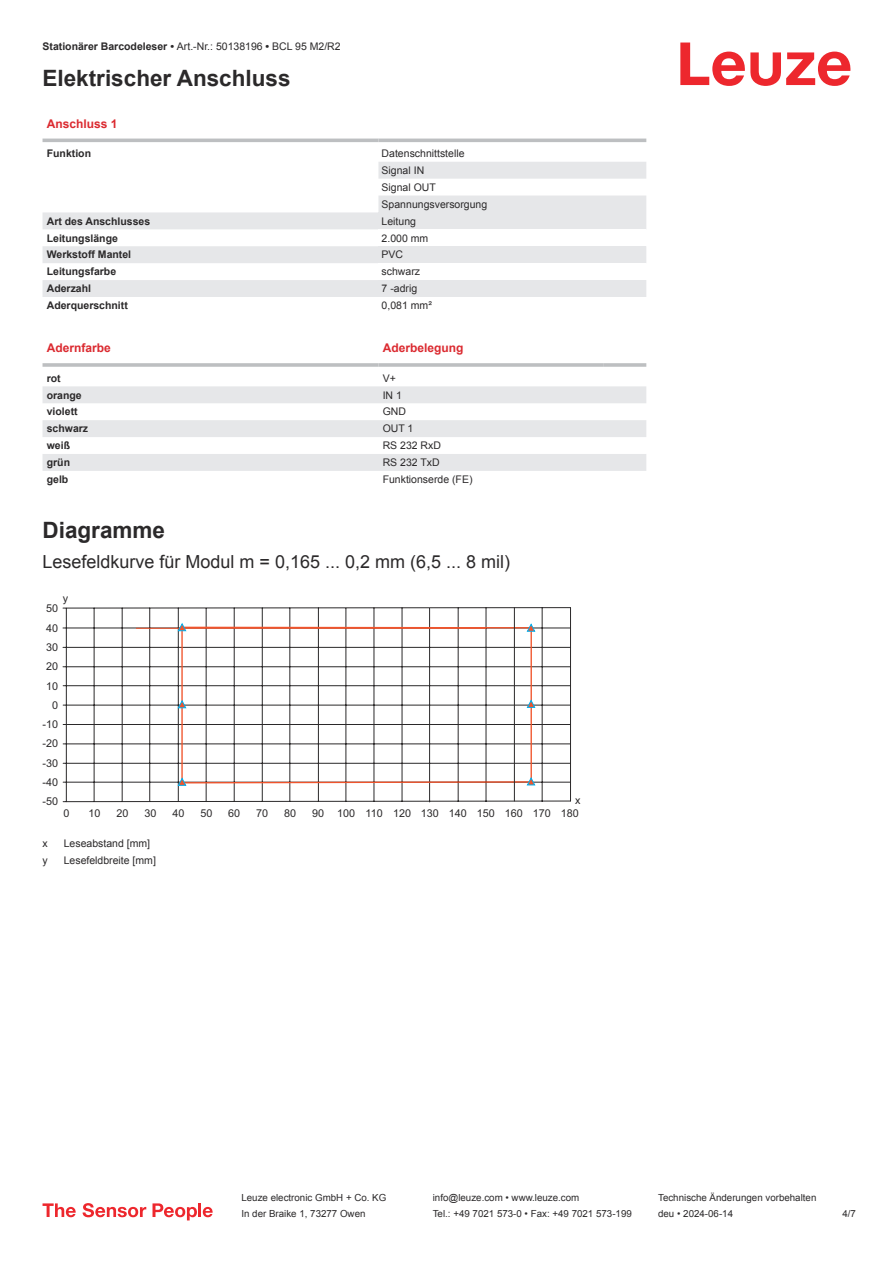
<style>
.page{position:relative;width:893px;height:1263px;background:#fff}
.page>*{position:absolute;margin:0;border:0;box-sizing:border-box;transform-origin:0 0}
.t1{font:700 22.5px "Arial";color:#2b292a}
.t2{font:18px "Arial";color:#2b292a}
.t3{font:700 12px "Arial";color:#db2a30}
.t4{font:10.8px/19.4px "Arial";color:#2b292a;text-align:right}
.t5{font:10.5px/17px "Arial";color:#2b292a}
.t6{font:700 10.5px "Arial";color:#2b292a}
.t7{font:9.75px "Arial";color:#2b292a}
.s1{font-weight:700}
</style>
<div class="page">
<svg style="left:680px;top:43px;width:170px;height:43px"></svg>
<svg style="left:43px;top:138px;width:603px;height:1px"></svg>
<svg style="left:43px;top:212px;width:335px;height:85px;fill:#e6e7e9"></svg>
<hr style="left:43px;top:139px;width:335px;height:3px;background:#bdbfc1">
<hr style="left:378px;top:139px;width:268px;height:3px;background:#bdbfc1">
<svg style="left:378px;top:162px;width:268px;height:50px"></svg>
<div style="left:378px;top:212px;width:268px;height:17px;background:#e6e7e9"></div>
<div style="left:378px;top:246px;width:268px;height:17px;background:#e6e7e9"></div>
<div style="left:378px;top:280px;width:268px;height:17px;background:#e6e7e9"></div>
<svg style="left:43px;top:386px;width:603px;height:85px;fill:#e6e7e9"></svg>
<hr style="left:43px;top:363px;width:335px;height:4px;background:#bdbfc1">
<hr style="left:378px;top:363px;width:226px;height:4px;background:#c9cbcc">
<hr style="left:604px;top:363px;width:42px;height:4px;background:#bdbfc1">
<svg style="left:43px;top:1203px;width:33px;height:14px"></svg>
<svg style="left:83px;top:1203px;width:63px;height:14px"></svg>
<svg style="left:153px;top:1203px;width:44px;height:17px"></svg>
<hr style="left:198px;top:1203px;width:3px;height:14px;background:#ed272d">
<svg style="left:203px;top:1207px;width:10px;height:10px"></svg>
<svg style="left:62px;top:607px;width:509px;height:195px"></svg>
<svg style="left:181px;top:625px;width:352px;height:159px"></svg>
<svg style="left:177px;top:623px;width:10px;height:9px"></svg>
<svg style="left:177px;top:700px;width:10px;height:9px"></svg>
<svg style="left:177px;top:777px;width:10px;height:9px"></svg>
<svg style="left:526px;top:623px;width:10px;height:9px"></svg>
<svg style="left:526px;top:699px;width:10px;height:9px"></svg>
<svg style="left:526px;top:777px;width:10px;height:9px"></svg>
<hr style="left:514px;top:608px;width:1px;height:193px;background:#2b292a">
<hr style="left:570px;top:608px;width:1px;height:193px;background:#2b292a">
<p class="t5" style="left:43px;top:39px;width:300px"><span class="s1">Stationärer Barcodeleser •</span> Art.-Nr.: 50138196 <span class="s1">•</span> BCL 95 M2/R2</p>
<h1 class="t1" style="left:43px;top:70px;width:250px">Elektrischer Anschluss</h1>
<p class="t3" style="left:47px;top:119px;width:72px">Anschluss 1</p>
<p class="t6" style="left:47px;top:149px;width:46px">Funktion</p>
<p class="t5" style="left:382px;top:146px;width:107px">Datenschnittstelle<br>Signal IN<br>Signal OUT<br>Spannungsversorgung</p>
<p class="t6" style="left:47px;top:217px;width:105px">Art des Anschlusses</p>
<p class="t5" style="left:382px;top:213px;width:36px">Leitung</p>
<p class="t6" style="left:47px;top:234px;width:73px">Leitungslänge</p>
<p class="t5" style="left:382px;top:230px;width:48px">2.000 mm</p>
<p class="t6" style="left:47px;top:251px;width:86px">Werkstoff Mantel</p>
<p class="t5" style="left:382px;top:247px;width:23px">PVC</p>
<p class="t6" style="left:47px;top:268px;width:71px">Leitungsfarbe</p>
<p class="t5" style="left:382px;top:264px;width:40px">schwarz</p>
<p class="t6" style="left:47px;top:285px;width:46px">Aderzahl</p>
<p class="t5" style="left:382px;top:281px;width:37px">7 -adrig</p>
<p class="t6" style="left:47px;top:302px;width:83px">Aderquerschnitt</p>
<p class="t5" style="left:382px;top:298px;width:52px">0,081 mm²</p>
<p class="t3" style="left:47px;top:344px;width:66px">Adernfarbe</p>
<p class="t3" style="left:383px;top:344px;width:82px">Aderbelegung</p>
<p class="t6" style="left:47px;top:374px;width:15px">rot</p>
<p class="t5" style="left:383px;top:370px;width:15px">V+</p>
<p class="t6" style="left:47px;top:391px;width:37px">orange</p>
<p class="t5" style="left:383px;top:387px;width:21px">IN 1</p>
<p class="t6" style="left:47px;top:408px;width:32px">violett</p>
<p class="t5" style="left:383px;top:404px;width:25px">GND</p>
<p class="t6" style="left:47px;top:425px;width:43px">schwarz</p>
<p class="t5" style="left:383px;top:421px;width:32px">OUT 1</p>
<p class="t6" style="left:47px;top:442px;width:25px">weiß</p>
<p class="t5" style="left:383px;top:438px;width:60px">RS 232 RxD</p>
<p class="t6" style="left:47px;top:458px;width:25px">grün</p>
<p class="t5" style="left:383px;top:455px;width:58px">RS 232 TxD</p>
<p class="t6" style="left:47px;top:475px;width:23px">gelb</p>
<p class="t5" style="left:383px;top:472px;width:91px">Funktionserde (FE)</p>
<h1 class="t1" style="left:43px;top:521px;width:124px">Diagramme</h1>
<h2 class="t2" style="left:43px;top:554px;width:469px">Lesefeldkurve für Modul m = 0,165 ... 0,2 mm (6,5 ... 8 mil)</h2>
<p class="t4" style="left:43px;top:600px;width:17px">50<br>40<br>30<br>20<br>10<br>0 -10 -20 -30 -40 -50</p>
<p class="t4" style="left:64px;top:804px;width:8px">0</p>
<p class="t4" style="left:89px;top:804px;width:14px">10</p>
<p class="t4" style="left:116px;top:804px;width:14px">20</p>
<p class="t4" style="left:144px;top:804px;width:14px">30</p>
<p class="t4" style="left:172px;top:804px;width:14px">40</p>
<p class="t4" style="left:200px;top:804px;width:14px">50</p>
<p class="t4" style="left:228px;top:804px;width:14px">60</p>
<p class="t4" style="left:256px;top:804px;width:14px">70</p>
<p class="t4" style="left:284px;top:804px;width:14px">80</p>
<p class="t4" style="left:312px;top:804px;width:212px">90 100 110 120 130 140 150 160</p>
<p class="t4" style="left:63px;top:589px;width:7px">y</p>
<p class="t5" style="left:43px;top:836px;width:7px">x</p>
<p class="t5" style="left:64px;top:836px;width:88px">Leseabstand [mm]</p>
<p class="t5" style="left:43px;top:853px;width:7px">y</p>
<p class="t5" style="left:64px;top:853px;width:94px">Lesefeldbreite [mm]</p>
<p class="t4" style="left:575px;top:791px;width:7px">x</p>
<p class="t4" style="left:533px;top:804px;width:48px">170 180</p>
<p class="t7" style="left:241px;top:1194px;width:146px">Leuze electronic GmbH + Co. KG</p>
<p class="t7" style="left:433px;top:1194px;width:148px">info@leuze.com • www.leuze.com</p>
<p class="t7" style="left:658px;top:1194px;width:160px">Technische Änderungen vorbehalten</p>
<p class="t7" style="left:241px;top:1210px;width:126px">In der Braike 1, 73277 Owen</p>
<p class="t7" style="left:433px;top:1210px;width:201px">Tel.: +49 7021 573-0 • Fax: +49 7021 573-199</p>
<p class="t7" style="left:658px;top:1210px;width:76px">deu • 2024-06-14</p>
<p class="t7" style="left:842px;top:1210px;width:15px">4 /7</p>
</div>
